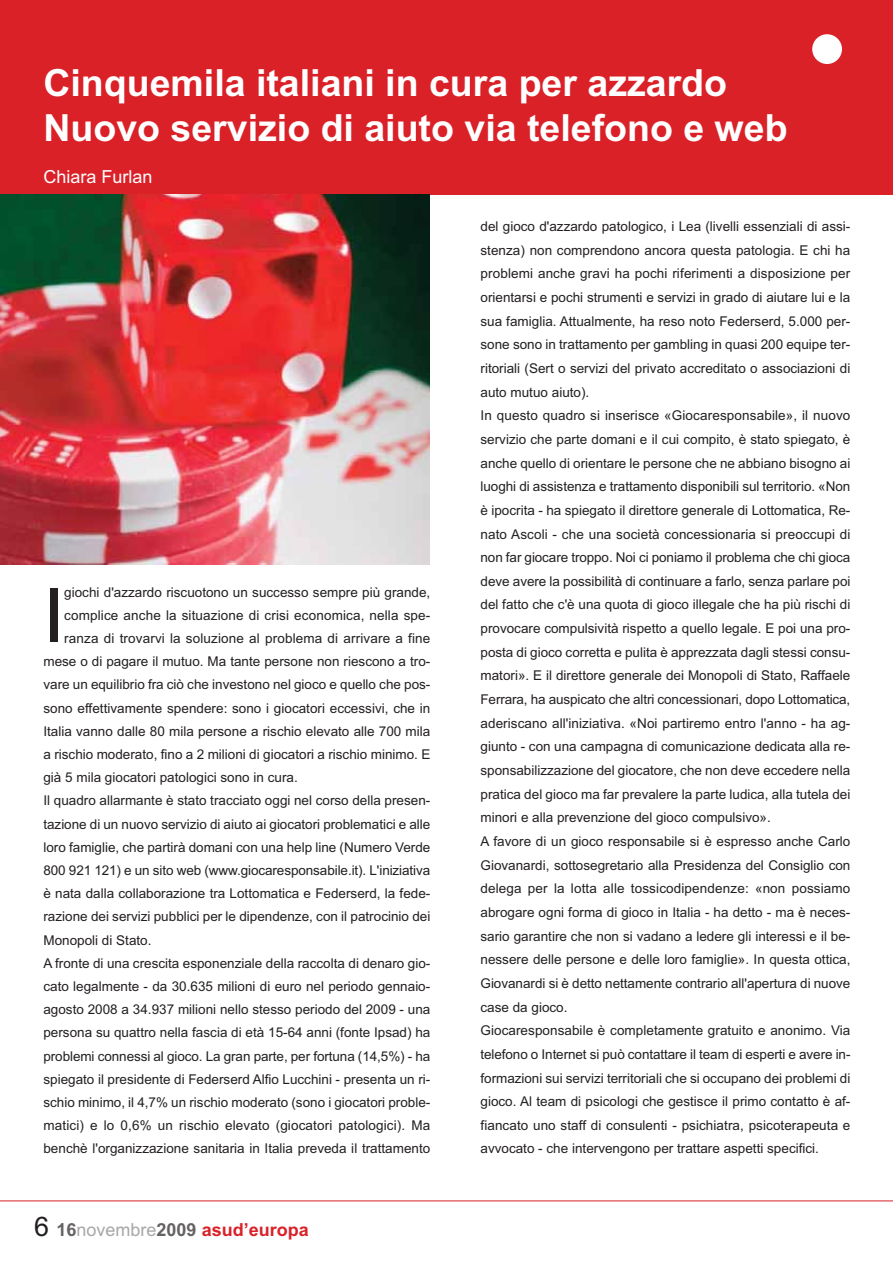
<style>
.page{position:relative;width:893px;height:1263px;background:#fff}
.page>*{position:absolute;margin:0;border:0;box-sizing:border-box;transform-origin:0 0}
.t1{font:75.3px "Arial";color:#231f20}
.t2{font:700 37.5px/45px "Arial";color:#fff}
.t3{font:700 18px "Arial";color:#da2128}
.t4{font:18px "Arial";color:#fff}
.t5{font:13.5px/23.7px "Arial";color:#231f20}
.s1{font-weight:400;font-size:27px;color:#231f20}
.s2{color:#656262}
.s3{font-weight:400;color:#a9a7a6}
</style>
<div class="page">
<div style="left:0;top:0;width:892px;height:194px;background:#da2128"></div>
<div style="left:812px;top:34px;width:30px;height:30px;background:#fff;border-radius:50%"></div>
<img style="left:0;top:194px;width:429px;height:370px">
<hr style="left:0;top:1201px;width:892px;height:1px;background:#da2128">
<h2 class="t2" style="left:43px;top:64px;width:745px">Cinquemila italiani in cura per azzardo<br>Nuovo servizio di aiuto via telefono e web</h2>
<h3 class="t4" style="left:43px;top:171px;width:110px">Chiara Furlan</h3>
<h1 class="t1" style="left:43px;top:588px;width:22px">I</h1>
<p class="t5" style="left:64px;top:581px;width:367px">giochi d'azzardo riscuotono un successo sempre più grande,</p>
<p class="t5" style="left:64px;top:605px;width:367px">complice anche la situazione di crisi economica, nella spe-</p>
<p class="t5" style="left:64px;top:628px;width:367px">ranza di trovarvi la soluzione al problema di arrivare a fine</p>
<p class="t5" style="left:43px;top:651px;width:388px">mese o di pagare il mutuo. Ma tante persone non riescono a tro-</p>
<p class="t5" style="left:43px;top:674px;width:388px">vare un equilibrio fra ciò che investono nel gioco e quello che pos-</p>
<p class="t5" style="left:43px;top:697px;width:388px">sono effettivamente spendere: sono i giocatori eccessivi, che in</p>
<p class="t5" style="left:43px;top:721px;width:388px">Italia vanno dalle 80 mila persone a rischio elevato alle 700 mila</p>
<p class="t5" style="left:43px;top:744px;width:388px">a rischio moderato, fino a 2 milioni di giocatori a rischio minimo. E</p>
<p class="t5" style="left:43px;top:767px;width:256px">già 5 mila giocatori patologici sono in cura.</p>
<p class="t5" style="left:43px;top:790px;width:388px">Il quadro allarmante è stato tracciato oggi nel corso della presen-</p>
<p class="t5" style="left:43px;top:813px;width:388px">tazione di un nuovo servizio di aiuto ai giocatori problematici e alle</p>
<p class="t5" style="left:43px;top:837px;width:388px">loro famiglie, che partirà domani con una help line (Numero Verde</p>
<p class="t5" style="left:43px;top:860px;width:388px">800 921 121) e un sito web (www.giocaresponsabile.it). L'iniziativa</p>
<p class="t5" style="left:43px;top:883px;width:388px">è nata dalla collaborazione tra Lottomatica e Federserd, la fede-</p>
<p class="t5" style="left:43px;top:906px;width:388px">razione dei servizi pubblici per le dipendenze, con il patrocinio dei</p>
<p class="t5" style="left:43px;top:929px;width:109px">Monopoli di Stato.</p>
<p class="t5" style="left:43px;top:953px;width:388px">A fronte di una crescita esponenziale della raccolta di denaro gio-</p>
<p class="t5" style="left:43px;top:976px;width:388px">cato legalmente - da 30.635 milioni di euro nel periodo gennaio-</p>
<p class="t5" style="left:43px;top:999px;width:388px">agosto 2008 a 34.937 milioni nello stesso periodo del 2009 - una</p>
<p class="t5" style="left:43px;top:1022px;width:388px">persona su quattro nella fascia di età 15-64 anni (fonte Ipsad) ha</p>
<p class="t5" style="left:43px;top:1045px;width:388px">problemi connessi al gioco. La gran parte, per fortuna (14,5%) - ha</p>
<p class="t5" style="left:43px;top:1069px;width:388px">spiegato il presidente di Federserd Alfio Lucchini - presenta un ri-</p>
<p class="t5" style="left:43px;top:1092px;width:388px">schio minimo, il 4,7% un rischio moderato (sono i giocatori proble-</p>
<p class="t5" style="left:43px;top:1115px;width:388px">matici) e lo 0,6% un rischio elevato (giocatori patologici). Ma</p>
<p class="t5" style="left:43px;top:1138px;width:388px">benchè l'organizzazione sanitaria in Italia preveda il trattamento</p>
<h3 class="t3" style="left:34px;top:1223px;width:276px"><span class="s1">6</span> <span class="s2">16</span><span class="s3">novembre</span><span class="s2">2009</span> asud’europa</h3>
<p class="t5" style="left:480px;top:216px;width:371px">del gioco d'azzardo patologico, i Lea (livelli essenziali di assi&shy;stenza) non comprendono ancora questa patologia. E chi ha problemi anche gravi ha pochi riferimenti a disposizione per orientarsi e pochi strumenti e servizi in grado di aiutare lui e la sua famiglia. Attualmente, ha reso noto Federserd, 5.000 per&shy;sone sono in trattamento per gambling in quasi 200 equipe ter&shy;ritoriali (Sert o servizi del privato accreditato o associazioni di auto mutuo aiuto).<br>In questo quadro si inserisce «Giocaresponsabile», il nuovo servizio che parte domani e il cui compito, è stato spiegato, è anche quello di orientare le persone che ne abbiano bisogno ai luoghi di assistenza e trattamento disponibili sul territorio. «Non è ipocrita - ha spiegato il direttore generale di Lottomatica, Re&shy;nato Ascoli - che una società concessionaria si preoccupi di non far giocare troppo. Noi ci poniamo il problema che chi gioca deve avere la possibilità di continuare a farlo, senza parlare poi del fatto che c'è una quota di gioco illegale che ha più rischi di provocare compulsività rispetto a quello legale. E poi una pro&shy;posta di gioco corretta e pulita è apprezzata dagli stessi consu&shy;matori». E il direttore generale dei Monopoli di Stato, Raffaele Ferrara, ha auspicato che altri concessionari, dopo Lottomatica, aderiscano all'iniziativa. «Noi partiremo entro l'anno - ha ag&shy;giunto - con una campagna di comunicazione dedicata alla re&shy;sponsabilizzazione del giocatore, che non deve eccedere nella pratica del gioco ma far prevalere la parte ludica, alla tutela dei minori e alla prevenzione del gioco compulsivo».<br>A favore di un gioco responsabile si è espresso anche Carlo Giovanardi, sottosegretario alla Presidenza del Consiglio con delega per la lotta alle tossicodipendenze: «non possiamo abrogare ogni forma di gioco in Italia - ha detto - ma è neces&shy;sario garantire che non si vadano a ledere gli interessi e il be&shy;nessere delle persone e delle loro famiglie». In questa ottica, Giovanardi si è detto nettamente contrario all'apertura di nuove case da gioco.<br>Giocaresponsabile è completamente gratuito e anonimo. Via telefono o Internet si può contattare il team di esperti e avere in&shy;formazioni sui servizi territoriali che si occupano dei problemi di gioco. Al team di psicologi che gestisce il primo contatto è af&shy;fiancato uno staff di consulenti - psichiatra, psicoterapeuta e avvocato - che intervengono per trattare aspetti specifici.</p>
</div>
